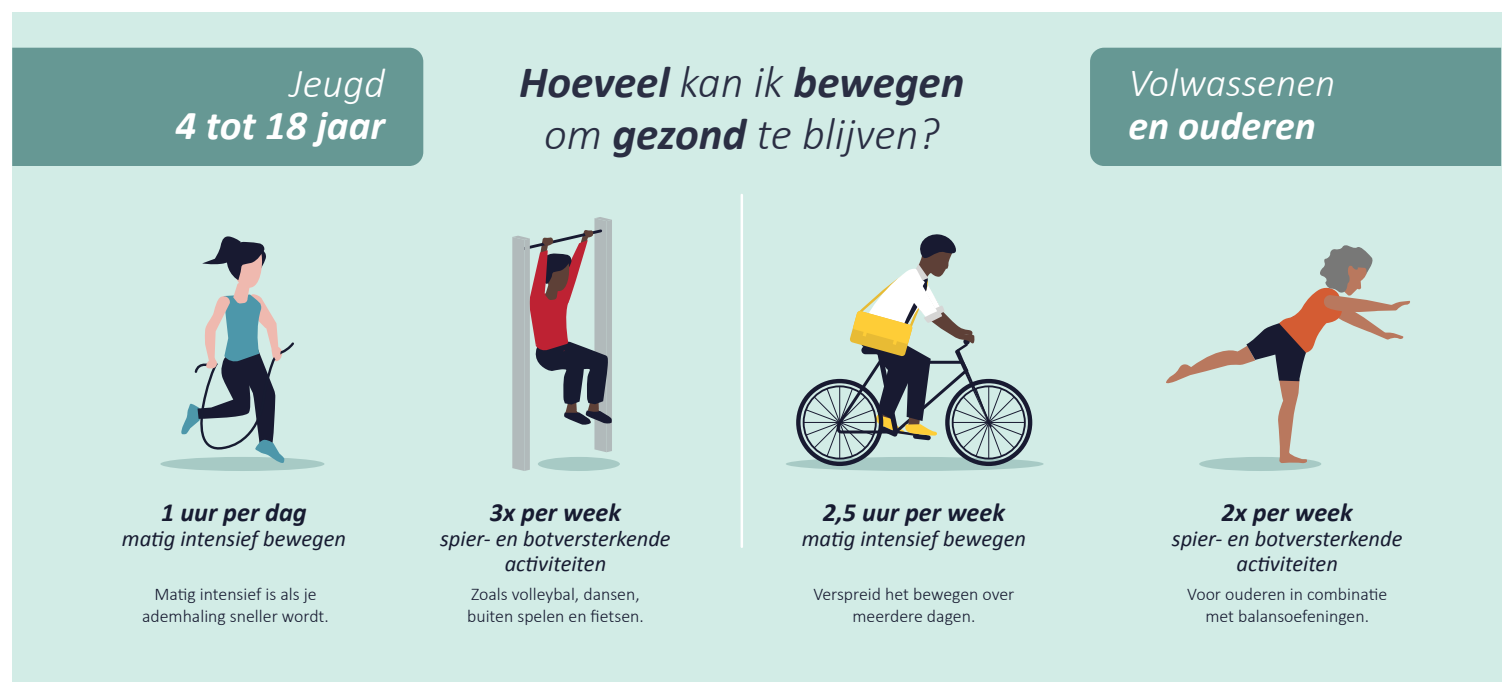
<style>
.page{position:relative;width:1512px;height:694px;background:#fff}
.page>*{position:absolute;margin:0;border:0;box-sizing:border-box;transform-origin:0 0}
.t1{font:italic 700 45px/52.5px "Calibri";color:#2a2e43;text-align:center}
.t2{font:italic 700 41.25px "Calibri";color:#fff}
.t3{font:italic 300 41.25px "Calibri";color:#fff}
.t4{font:italic 300 40px "Calibri";color:#fff}
.t5{font:italic 700 40px "Calibri";color:#fff}
.t6{font:italic 700 26.25px "Calibri";color:#171b31}
.t7{font:italic 22.5px/25px "Calibri";color:#171b31;text-align:center}
.t8{font:300 17.88px/21.9px "Calibri";color:#171b31;text-align:center}
.s1{font-weight:300}
</style>
<div class="page">
<div style="left:12px;top:12px;width:1488px;height:669px;background:#d2ece6"></div>
<div style="left:1090px;top:48px;width:410px;height:118px;background:#669894"></div>
<div style="left:12px;top:48px;width:411px;height:118px;background:#669894"></div>
<div style="left:160px;top:456px;width:164px;height:15px;background:#a7cac5;border-radius:50%"></div>
<svg style="left:785px;top:456px;width:258px;height:15px;background:#9dbdba"></svg>
<div style="left:1199px;top:456px;width:122px;height:15px;background:#a7cac5;border-radius:50%"></div>
<svg style="left:538px;top:456px;width:82px;height:15px"></svg>
<svg style="left:178px;top:236px;width:118px;height:227px"></svg>
<hr style="left:740px;top:195px;width:3px;height:351px;background:#fff">
<div style="left:796px;top:378px;width:87px;height:88px;border:4px solid #181a31;border-radius:50%"></div>
<hr style="left:839px;top:386px;width:1px;height:72px;background:#181a31">
<hr style="left:803px;top:422px;width:72px;height:1px;background:#181a31">
<div style="left:945px;top:378px;width:87px;height:88px;border:4px solid #181a31;border-radius:50%"></div>
<hr style="left:988px;top:386px;width:1px;height:72px;background:#181a31">
<hr style="left:952px;top:422px;width:72px;height:1px;background:#181a31">
<svg style="left:805px;top:234px;width:218px;height:223px"></svg>
<svg style="left:512px;top:217px;width:100px;height:254px"></svg>
<svg style="left:1166px;top:245px;width:244px;height:218px"></svg>
<h2 class="t3" style="left:290px;top:58px;width:97px">Jeugd</h2>
<h2 class="t2" style="left:176px;top:99px;width:211px">4 tot 18 jaar</h2>
<h1 class="t1" style="left:519px;top:55px;width:447px">Hoeveel <span class="s1">kan ik</span> bewegen <span class="s1">om</span> gezond <span class="s1">te blijven?</span></h1>
<h3 class="t4" style="left:1128px;top:58px;width:208px">Volwassenen</h3>
<h3 class="t5" style="left:1128px;top:100px;width:189px">en ouderen</h3>
<h3 class="t6" style="left:161px;top:495px;width:147px">1 uur per dag</h3>
<p class="t7" style="left:122px;top:524px;width:226px">matig intensief bewegen</p>
<p class="t8" style="left:142px;top:582px;width:188px">Matig intensief is als je ademhaling sneller wordt.</p>
<h3 class="t6" style="left:490px;top:495px;width:133px">3x per week</h3>
<p class="t7" style="left:440px;top:524px;width:232px">spier- en botversterkende activiteiten</p>
<p class="t8" style="left:467px;top:582px;width:178px;text-align:left">Zoals volleybal, dansen, buiten spelen en fietsen.</p>
<h3 class="t6" style="left:822px;top:495px;width:184px">2,5 uur per week</h3>
<p class="t7" style="left:801px;top:524px;width:226px">matig intensief bewegen</p>
<p class="t8" style="left:813px;top:582px;width:202px">Verspreid het bewegen over meerdere dagen.</p>
<h3 class="t6" style="left:1221px;top:495px;width:133px">2x per week</h3>
<p class="t7" style="left:1171px;top:524px;width:232px">spier- en botversterkende activiteiten</p>
<p class="t8" style="left:1187px;top:582px;width:201px">Voor ouderen in combinatie met balansoefeningen.</p>
</div>
